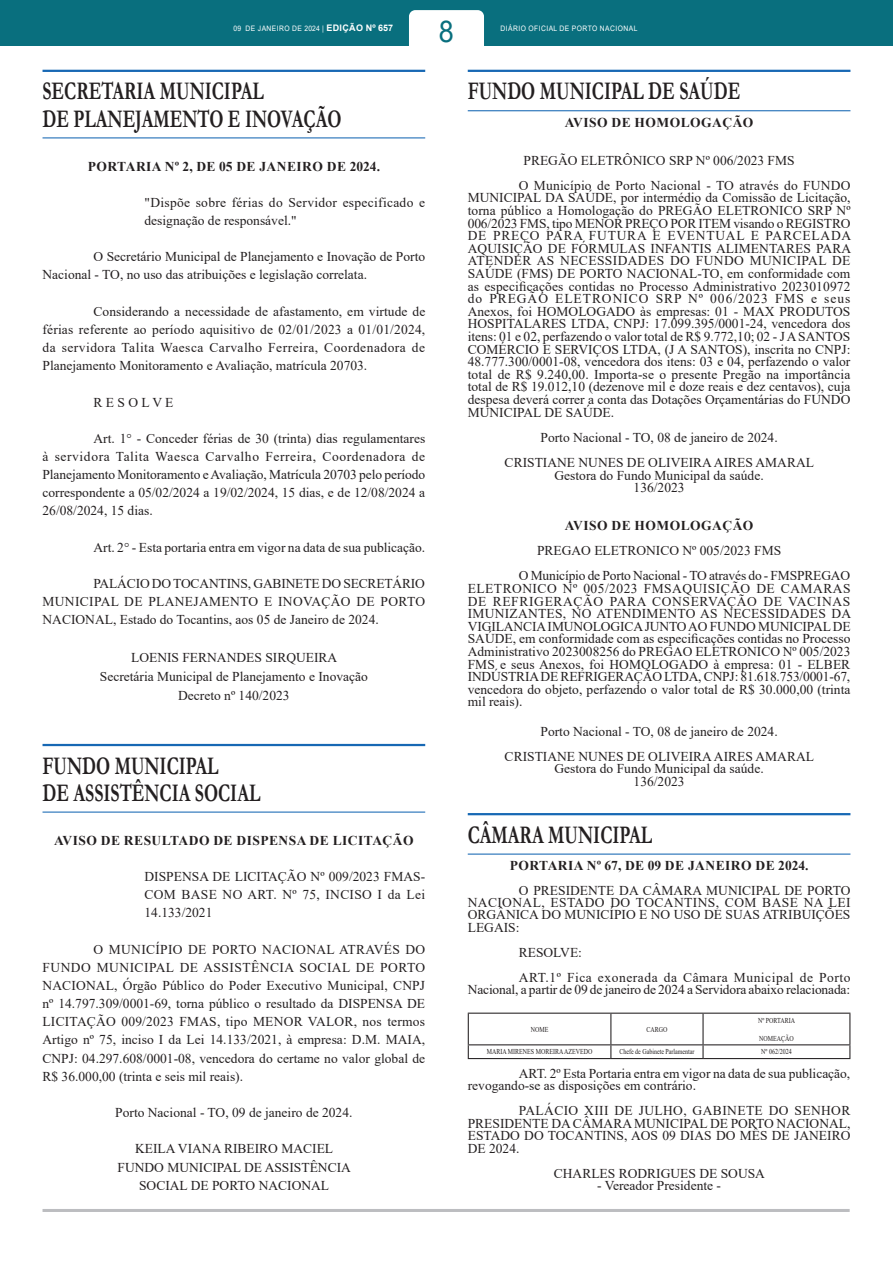
<style>
.page{position:relative;width:893px;height:1263px;background:#fff}
.page>*{position:absolute;margin:0;border:0;box-sizing:border-box;transform-origin:0 0}
.t1{font:30px "Arial";color:#096f7e;scale:.9 1}
.ChancelaOrgaos{font:700 25.5px/27.2px "Garamond";color:#231f20;scale:.7 1}
.TEXTO{font:13.5px/12.6px "Times New Roman";color:#231f20;text-align:justify}
.ASSINATURA{font:13.5px/18.1px "Times New Roman";color:#231f20;text-align:center}
.EMENTA{font:13.5px/18.1px "Times New Roman";letter-spacing:.02em;color:#231f20}
.TITULO{font:700 13.5px "Times New Roman";letter-spacing:.035em;color:#231f20}
.TEXTOCELULA{font:7.5px "Times New Roman";color:#231f20;scale:.8 1}
.t2{font:7.5px "Arial";letter-spacing:.065em;color:#fff;scale:.9 1}
.s1{font-weight:700;font-size:9px}
</style>
<div class="page">
<div style="left:0;top:0;width:893px;height:46px;background:#096f7e"></div>
<div style="left:409px;top:10px;width:75px;height:57px;background:#fff;border-radius:6px"></div>
<hr style="left:43px;top:1209px;width:807px;height:3px;background:#bcbdc0">
<hr style="left:43px;top:70px;width:382px;height:2px;background:#1768b4">
<hr style="left:43px;top:137px;width:382px;height:1px;background:#1768b4">
<hr style="left:43px;top:744px;width:382px;height:2px;background:#1768b4">
<hr style="left:43px;top:811px;width:382px;height:2px;background:#1768b4">
<hr style="left:468px;top:70px;width:382px;height:2px;background:#1768b4">
<hr style="left:468px;top:110px;width:382px;height:1px;background:#1768b4">
<hr style="left:468px;top:813px;width:382px;height:2px;background:#1768b4">
<hr style="left:468px;top:853px;width:382px;height:2px;background:#1768b4">
<hr style="left:610px;top:1014px;width:1px;height:30px;background:#231f20">
<hr style="left:702px;top:1014px;width:2px;height:30px;background:#231f20">
<hr style="left:468px;top:1044px;width:143px;height:1px;background:#231f20">
<hr style="left:611px;top:1044px;width:92px;height:1px;background:#231f20">
<svg style="left:610px;top:1045px;width:1px;height:13px"></svg>
<hr style="left:703px;top:1044px;width:147px;height:1px;background:#231f20">
<svg style="left:702px;top:1045px;width:2px;height:13px"></svg>
<hr style="left:468px;top:1013px;width:143px;height:1px;background:#231f20">
<hr style="left:468px;top:1014px;width:1px;height:30px;background:#231f20">
<hr style="left:611px;top:1013px;width:92px;height:1px;background:#231f20">
<hr style="left:703px;top:1013px;width:147px;height:1px;background:#231f20">
<hr style="left:849px;top:1014px;width:1px;height:30px;background:#231f20">
<svg style="left:468px;top:1045px;width:1px;height:13px"></svg>
<svg style="left:849px;top:1045px;width:1px;height:13px"></svg>
<hr style="left:468px;top:1058px;width:143px;height:1px;background:#231f20">
<hr style="left:611px;top:1058px;width:92px;height:1px;background:#231f20">
<hr style="left:703px;top:1058px;width:147px;height:1px;background:#231f20">
<h1 class="t1" style="left:439px;top:11px;width:18px">8</h1>
<p class="t2" style="left:233px;top:24px;width:179px">09 DE JANEIRO DE 2024 | <span class="s1">EDIÇÃO Nº 657</span></p>
<p class="t2" style="left:501px;top:24px;width:154px">DIÁRIO OFICIAL DE PORTO NACIONAL</p>
<p class="ChancelaOrgaos" style="left:43px;top:78px;width:429px">SECRETARIA MUNICIPAL<br>DE PLANEJAMENTO E INOVAÇÃO</p>
<p class="TITULO" style="left:88px;top:156px;width:294px">PORTARIA Nº 2, DE 05 DE JANEIRO DE 2024.</p>
<p class="EMENTA" style="left:145px;top:193px;width:282px">"Dispõe sobre férias do Servidor especificado e designação de responsável."</p>
<p class="TEXTO" style="left:43px;top:247px;width:384px;line-height:18.1px;text-indent:51px">O Secretário Municipal de Planejamento e Inovação de Porto<br>Nacional - TO, no uso das atribuições e legislação correlata.</p>
<p class="TEXTO" style="left:43px;top:302px;width:384px;line-height:18.1px;text-indent:51px">Considerando a necessidade de afastamento, em virtude de férias referente ao período aquisitivo de 02/01/2023 a 01/01/2024, da servidora Talita Waesca Carvalho Ferreira, Coordenadora de Planejamento Monitoramento e Avaliação, matrícula 20703.</p>
<p class="TEXTO" style="left:94px;top:395px;width:82px">R E S O L V E</p>
<p class="TEXTO" style="left:43px;top:429px;width:384px;line-height:18.1px;text-indent:51px">Art. 1° - Conceder férias de 30 (trinta) dias regulamentares à servidora Talita Waesca Carvalho Ferreira, Coordenadora de Planejamento Monitoramento e Avaliação, Matrícula 20703 pelo período correspondente a 05/02/2024 a 19/02/2024, 15 dias, e de 12/08/2024 a 26/08/2024, 15 dias.</p>
<p class="TEXTO" style="left:94px;top:540px;width:333px">Art. 2° - Esta portaria entra em vigor na data de sua publicação.</p>
<p class="TEXTO" style="left:43px;top:574px;width:384px;line-height:18.1px;text-indent:51px">PALÁCIO DO TOCANTINS, GABINETE DO SECRETÁRIO MUNICIPAL DE PLANEJAMENTO E INOVAÇÃO DE PORTO NACIONAL, Estado do Tocantins, aos 05 de Janeiro de 2024.</p>
<p class="ASSINATURA" style="left:131px;top:647px;width:208px">LOENIS FERNANDES SIRQUEIRA</p>
<p class="ASSINATURA" style="left:100px;top:667px;width:270px">Secretária Municipal de Planejamento e Inovação</p>
<p class="ASSINATURA" style="left:178px;top:686px;width:113px">Decreto nº 140/2023</p>
<p class="ChancelaOrgaos" style="left:43px;top:752px;width:313px">FUNDO MUNICIPAL<br>DE ASSISTÊNCIA SOCIAL</p>
<p class="TITULO" style="left:54px;top:830px;width:361px">AVISO DE RESULTADO DE DISPENSA DE LICITAÇÃO</p>
<p class="EMENTA" style="left:145px;top:867px;width:282px;text-align:justify">DISPENSA DE LICITAÇÃO Nº 009/2023 FMAS-COM BASE NO ART. Nº 75, INCISO I da Lei 14.133/2021</p>
<p class="TEXTO" style="left:43px;top:940px;width:384px;line-height:18.1px;text-indent:51px">O MUNICÍPIO DE PORTO NACIONAL ATRAVÉS DO FUNDO MUNICIPAL DE ASSISTÊNCIA SOCIAL DE PORTO NACIONAL, Órgão Público do Poder Executivo Municipal, CNPJ nº 14.797.309/0001-69, torna público o resultado da DISPENSA DE LICITAÇÃO 009/2023 FMAS, tipo MENOR VALOR, nos termos Artigo nº 75, inciso I da Lei 14.133/2021, à empresa: D.M. MAIA, CNPJ: 04.297.608/0001-08, vencedora do certame no valor global de R$ 36.000,00 (trinta e seis mil reais).</p>
<p class="ASSINATURA" style="left:115px;top:1103px;width:239px">Porto Nacional - TO, 09 de janeiro de 2024.</p>
<p class="ASSINATURA" style="left:135px;top:1139px;width:200px">KEILA VIANA RIBEIRO MACIEL</p>
<p class="ASSINATURA" style="left:118px;top:1157px;width:235px">FUNDO MUNICIPAL DE ASSISTÊNCIA<br>SOCIAL DE PORTO NACIONAL</p>
<p class="ChancelaOrgaos" style="left:468px;top:78px;width:391px">FUNDO MUNICIPAL DE SAÚDE</p>
<p class="TITULO" style="left:565px;top:113px;width:190px">AVISO DE HOMOLOGAÇÃO</p>
<p class="ASSINATURA" style="left:524px;top:151px;width:273px">PREGÃO ELETRÔNICO SRP Nº 006/2023 FMS</p>
<p class="TEXTO" style="left:468px;top:179px;width:385px;text-indent:51px">O Município de Porto Nacional - TO através do FUNDO MUNICIPAL DA SAÚDE, por intermédio da Comissão de Licitação, torna público a Homologação do PREGÃO ELETRONICO SRP Nº 006/2023 FMS, tipo MENOR PREÇO POR ITEM visando o REGISTRO DE PREÇO PARA FUTURA E EVENTUAL E PARCELADA AQUISIÇÃO DE FÓRMULAS INFANTIS ALIMENTARES PARA ATENDER AS NECESSIDADES DO FUNDO MUNICIPAL DE SAÚDE (FMS) DE PORTO NACIONAL-TO, em conformidade com as especificações contidas no Processo Administrativo 2023010972 do PREGÃO ELETRONICO SRP Nº 006/2023 FMS e seus Anexos, foi HOMOLOGADO às empresas: 01 - MAX PRODUTOS HOSPITALARES LTDA, CNPJ: 17.099.395/0001-24, vencedora dos itens: 01 e 02, perfazendo o valor total de R$ 9.772,10; 02 - J A SANTOS COMÉRCIO E SERVIÇOS LTDA, (J A SANTOS), inscrita no CNPJ:<br>48.777.300/0001-08, vencedora dos itens: 03 e 04, perfazendo o valor total de R$ 9.240,00. Importa-se o presente Pregão na importância total de R$ 19.012,10 (dezenove mil e doze reais e dez centavos), cuja despesa deverá correr a conta das Dotações Orçamentárias do FUNDO MUNICIPAL DE SAÚDE.</p>
<p class="ASSINATURA" style="left:540px;top:428px;width:239px">Porto Nacional - TO, 08 de janeiro de 2024.</p>
<p class="ASSINATURA" style="left:505px;top:453px;width:311px">CRISTIANE NUNES DE OLIVEIRA AIRES AMARAL</p>
<p class="ASSINATURA" style="left:554px;top:466px;width:211px">Gestora do Fundo Municipal da saúde.</p>
<p class="ASSINATURA" style="left:634px;top:478px;width:53px">136/2023</p>
<p class="TITULO" style="left:565px;top:516px;width:190px">AVISO DE HOMOLOGAÇÃO</p>
<p class="ASSINATURA" style="left:537px;top:541px;width:246px">PREGAO ELETRONICO Nº 005/2023 FMS</p>
<p class="TEXTO" style="left:468px;top:569px;width:385px;text-indent:51px">O Município de Porto Nacional - TO através do - FMSPREGAO ELETRONICO Nº 005/2023 FMSAQUISIÇÃO DE CAMARAS DE REFRIGERAÇÃO PARA CONSERVAÇÃO DE VACINAS IMUNIZANTES, NO ATENDIMENTO AS NECESSIDADES DA VIGILANCIA IMUNOLOGICA JUNTO AO FUNDO MUNICIPAL DE SAÚDE, em conformidade com as especificações contidas no Processo Administrativo 2023008256 do PREGAO ELETRONICO Nº 005/2023<br>FMS e seus Anexos, foi HOMOLOGADO à empresa: 01 - ELBER INDÚSTRIA DE REFRIGERAÇÃO LTDA, CNPJ: 81.618.753/0001-67, vencedora do objeto, perfazendo o valor total de R$ 30.000,00 (trinta mil reais).</p>
<p class="ASSINATURA" style="left:540px;top:721px;width:239px">Porto Nacional - TO, 08 de janeiro de 2024.</p>
<p class="ASSINATURA" style="left:505px;top:747px;width:311px">CRISTIANE NUNES DE OLIVEIRA AIRES AMARAL</p>
<p class="ASSINATURA" style="left:554px;top:759px;width:211px">Gestora do Fundo Municipal da saúde.</p>
<p class="ASSINATURA" style="left:634px;top:772px;width:53px">136/2023</p>
<p class="ChancelaOrgaos" style="left:468px;top:821px;width:265px">CÂMARA MUNICIPAL</p>
<p class="TITULO" style="left:510px;top:855px;width:300px">PORTARIA Nº 67, DE 09 DE JANEIRO DE 2024.</p>
<p class="TEXTO" style="left:468px;top:883px;width:384px;text-indent:51px">O PRESIDENTE DA CÂMARA MUNICIPAL DE PORTO NACIONAL, ESTADO DO TOCANTINS, COM BASE NA LEI ORGÂNICA DO MUNICÍPIO E NO USO DE SUAS ATRIBUIÇÕES LEGAIS:</p>
<p class="TEXTO" style="left:519px;top:945px;width:65px">RESOLVE:</p>
<p class="TEXTO" style="left:468px;top:970px;width:384px;text-align:right">ART.1º Fica exonerada da Câmara Municipal de Porto<br>Nacional, a partir de 09 de janeiro de 2024 a Servidora abaixo relacionada:</p>
<p class="TEXTOCELULA" style="left:531px;top:1024px;width:24px">NOME</p>
<p class="TEXTOCELULA" style="left:646px;top:1024px;width:28px">CARGO</p>
<p class="TEXTOCELULA" style="left:758px;top:1015px;width:48px">Nº PORTARIA</p>
<p class="TEXTOCELULA" style="left:759px;top:1033px;width:45px">NOMEAÇÃO</p>
<p class="TEXTOCELULA" style="left:487px;top:1046px;width:134px">MARIA MIRENES MOREIRA AZEVEDO</p>
<p class="TEXTOCELULA" style="left:619px;top:1046px;width:95px">Chefe de Gabinete Parlamentar</p>
<p class="TEXTOCELULA" style="left:761px;top:1046px;width:39px">Nº 062/2024</p>
<p class="TEXTO" style="left:468px;top:1067px;width:384px;text-indent:51px">ART. 2º Esta Portaria entra em vigor na data de sua publicação, revogando-se as disposições em contrário.</p>
<p class="TEXTO" style="left:468px;top:1104px;width:384px;text-indent:51px">PALÁCIO XIII DE JULHO, GABINETE DO SENHOR PRESIDENTE DA CÂMARA MUNICIPAL DE PORTO NACIONAL, ESTADO DO TOCANTINS, AOS 09 DIAS DO MÊS DE JANEIRO DE 2024.</p>
<p class="ASSINATURA" style="left:554px;top:1163px;width:213px">CHARLES RODRIGUES DE SOUSA</p>
<p class="ASSINATURA" style="left:597px;top:1176px;width:125px">- Vereador Presidente -</p>
</div>
